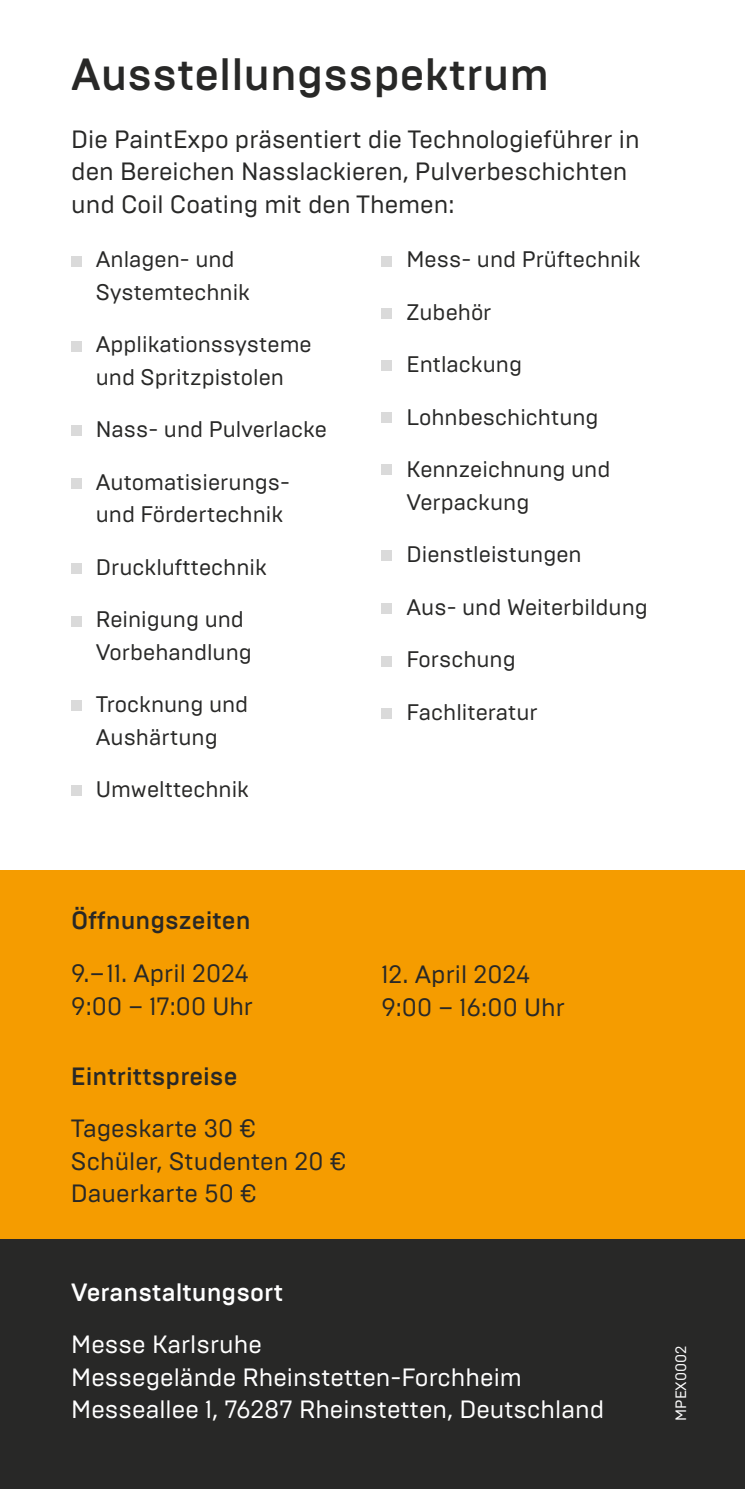
<style>
.page{position:relative;width:745px;height:1489px;background:#fff}
.page>*{position:absolute;margin:0;border:0;box-sizing:border-box;transform-origin:0 0}
.t1{font:500 45px "Brutal Type";color:#282827}
.t2{font:25px/32.5px "Brutal Type";color:#282827}
.t3{font:25px/32.5px "Brutal Type";color:#fff}
.t4{font:500 25px "Brutal Type";color:#282827}
.t5{font:500 25px "Brutal Type";color:#fff}
.t6{font:22.5px/32.5px "Brutal Type";color:#282827}
.t7{font:15px "Brutal Type";color:#fff}
</style>
<div class="page">
<div style="left:0;top:1238px;width:744px;height:250px;background:#282827"></div>
<div style="left:0;top:870px;width:744px;height:368px;background:#f59c00"></div>
<div style="left:71px;top:256px;width:10px;height:11px;background:#dadada"></div>
<div style="left:381px;top:256px;width:10px;height:11px;background:#dadada"></div>
<div style="left:381px;top:308px;width:10px;height:11px;background:#dadada"></div>
<div style="left:381px;top:360px;width:10px;height:11px;background:#dadada"></div>
<div style="left:381px;top:412px;width:10px;height:11px;background:#dadada"></div>
<div style="left:381px;top:464px;width:10px;height:11px;background:#dadada"></div>
<div style="left:381px;top:550px;width:10px;height:10px;background:#dadada"></div>
<div style="left:381px;top:603px;width:10px;height:11px;background:#dadada"></div>
<div style="left:381px;top:656px;width:10px;height:11px;background:#dadada"></div>
<div style="left:381px;top:707px;width:10px;height:11px;background:#dadada"></div>
<div style="left:71px;top:341px;width:10px;height:10px;background:#dadada"></div>
<div style="left:71px;top:425px;width:10px;height:11px;background:#dadada"></div>
<div style="left:71px;top:478px;width:10px;height:11px;background:#dadada"></div>
<div style="left:71px;top:563px;width:10px;height:10px;background:#dadada"></div>
<div style="left:71px;top:616px;width:10px;height:10px;background:#dadada"></div>
<div style="left:71px;top:700px;width:10px;height:10px;background:#dadada"></div>
<div style="left:71px;top:784px;width:10px;height:11px;background:#dadada"></div>
<h1 class="t1" style="left:71px;top:47px;width:479px">Ausstellungsspektrum</h1>
<p class="t2" style="left:71px;top:123px;width:569px">Die PaintExpo präsentiert die Technologieführer in den Bereichen Nasslackieren, Pulverbeschichten und Coil Coating mit den Themen:</p>
<p class="t6" style="left:96px;top:243px;width:156px">Anlagen- und<br>Systemtechnik</p>
<p class="t6" style="left:96px;top:328px;width:217px">Applikationssysteme und Spritzpistolen</p>
<p class="t6" style="left:96px;top:413px;width:232px">Nass- und Pulverlacke</p>
<p class="t6" style="left:96px;top:465px;width:195px">Automatisierungs&shy;und Fördertechnik</p>
<p class="t6" style="left:96px;top:550px;width:172px">Drucklufttechnik</p>
<p class="t6" style="left:96px;top:603px;width:157px">Reinigung und<br>Vorbehandlung</p>
<p class="t6" style="left:96px;top:688px;width:154px">Trocknung und<br>Aushärtung</p>
<p class="t6" style="left:96px;top:773px;width:155px">Umwelttechnik</p>
<p class="t6" style="left:406px;top:243px;width:235px">Mess- und Prüftechnik</p>
<p class="t6" style="left:406px;top:295px;width:86px">Zubehör</p>
<p class="t6" style="left:406px;top:348px;width:117px">Entlackung</p>
<p class="t6" style="left:406px;top:400px;width:193px">Lohnbeschichtung</p>
<p class="t6" style="left:406px;top:453px;width:205px">Kennzeichnung und<br>Verpackung</p>
<p class="t6" style="left:406px;top:538px;width:176px">Dienstleistungen</p>
<p class="t6" style="left:406px;top:590px;width:243px">Aus- und Weiterbildung</p>
<p class="t6" style="left:406px;top:643px;width:111px">Forschung</p>
<p class="t6" style="left:406px;top:695px;width:133px">Fachliteratur</p>
<p class="t4" style="left:71px;top:905px;width:181px">Öffnungszeiten</p>
<p class="t2" style="left:71px;top:956px;width:183px">9.–11. April 2024<br>9:00 – 17:00 Uhr</p>
<p class="t4" style="left:71px;top:1060px;width:168px">Eintrittspreise</p>
<p class="t2" style="left:71px;top:1111px;width:277px">Tageskarte 30 €<br>Schüler, Studenten 20 €<br>Dauerkarte 50 €</p>
<p class="t2" style="left:381px;top:958px;width:185px">12. April 2024<br>9:00 – 16:00 Uhr</p>
<p class="t5" style="left:71px;top:1276px;width:213px">Veranstaltungsort</p>
<p class="t3" style="left:71px;top:1327px;width:534px">Messe Karlsruhe<br>Messegelände Rheinstetten-Forchheim<br>Messeallee 1, 76287 Rheinstetten, Deutschland</p>
<p class="t7" style="left:671px;top:1420px;width:77px;rotate:-90deg">MPEX0002</p>
</div>
